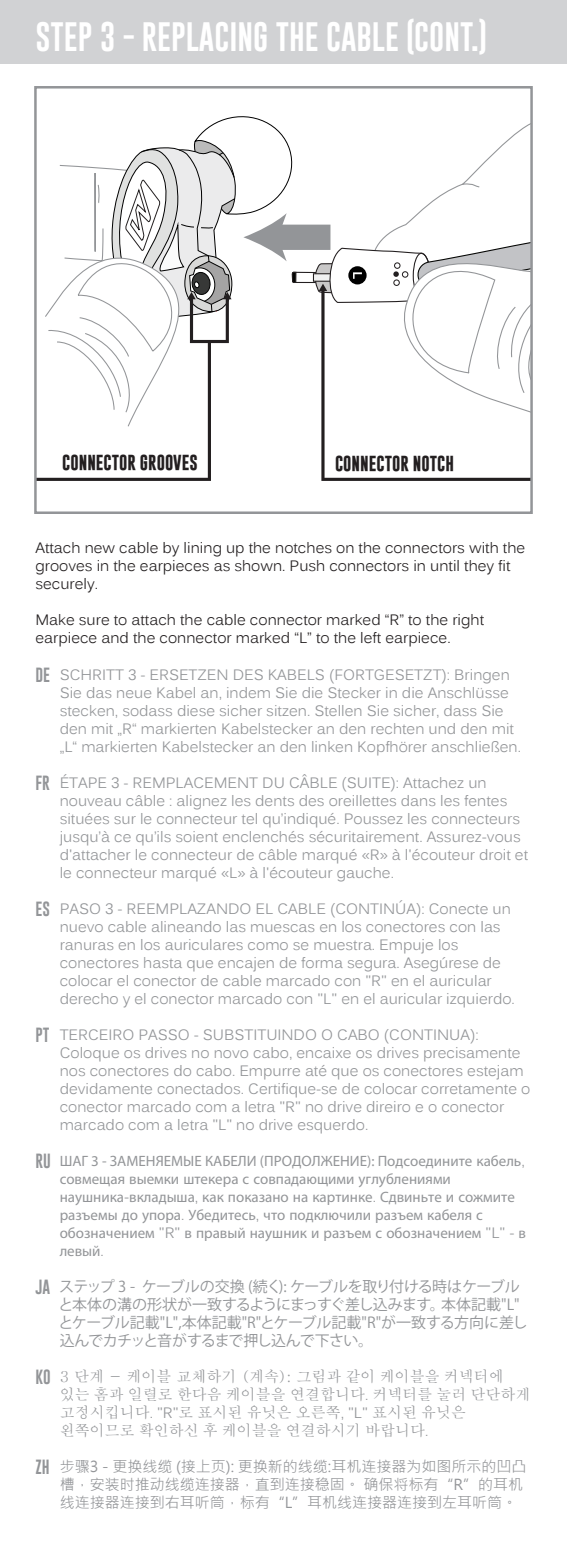
<style>
.page{position:relative;width:567px;height:1560px;background:#fff}
.page>*{position:absolute;margin:0;border:0;box-sizing:border-box;transform-origin:0 0}
.t1{font:30px "Gobold";color:#fff}
.t2{font:700 15.75px "Gobold";color:#231f20}
.t3{font:15px/18px "Kalinga";color:#939598}
.t4{font:15px/18px "Myriad Pro";color:#939598}
.t5{font:15px/18px "Kalinga";color:#231f20}
.t6{font:15px/18px "Koz Go Pr 6 N";letter-spacing:-.03em;color:#939598}
.t7{font:500 15px/18px "Adobe Myungjo Std";color:#939598}
.t8{font:15px/18px "Microsoft Jheng Hei";color:#939598}
.t9{font:15px "Gobold";color:#939598}
.s1{font-family:"Kalinga"}
.s2{font-family:"Kalinga";font-weight:400}
</style>
<div class="page">
<div style="left:0;top:0;width:567px;height:63px;background:#d1d2d4"></div>
<svg style="left:59px;top:116px;width:471px;height:176px"></svg>
<svg style="left:319px;top:284px;width:211px;height:197px"></svg>
<svg style="left:37px;top:292px;width:195px;height:189px"></svg>
<div style="left:34px;top:86px;width:499px;height:428px;border:2px solid #939598"></div>
<h1 class="t1" style="left:35px;top:17px;width:453px">STEP 3 - REPLACING THE CABLE (CONT.)</h1>
<p class="t2" style="left:62px;top:452px;width:137px">CONNECTOR GROOVES</p>
<p class="t2" style="left:335px;top:453px;width:120px">CONNECTOR NOTCH</p>
<p class="t5" style="left:35px;top:539px;width:491px">Attach new cable by lining up the notches on the connectors with the grooves in the earpieces as shown. Push connectors in until they fit securely.</p>
<p class="t5" style="left:35px;top:611px;width:450px">Make sure to attach the cable connector marked “R” to the right earpiece and the connector marked “L” to the left earpiece.</p>
<p class="t9" style="left:35px;top:664px;width:16px">DE</p>
<p class="t3" style="left:60px;top:667px;width:463px">SCHRITT 3 - ERSETZEN DES KABELS (FORTGESETZT): Bringen Sie das neue Kabel an, indem Sie die Stecker in die Anschlüsse stecken, sodass diese sicher sitzen. Stellen Sie sicher, dass Sie den mit „R“ markierten Kabelstecker an den rechten und den mit „L“ markierten Kabelstecker an den linken Kopfhörer anschließen.</p>
<p class="t3" style="left:60px;top:775px;width:470px">ÉTAPE 3 - REMPLACEMENT DU CÂBLE (SUITE): Attachez un nouveau câble : alignez les dents des oreillettes dans les fentes situées sur le connecteur tel qu’indiqué. Poussez les connecteurs jusqu’à ce qu’ils soient enclenchés sécuritairement. Assurez-vous d'attacher le connecteur de câble marqué «R» à l'écouteur droit et le connecteur marqué «L» à l'écouteur gauche.</p>
<p class="t3" style="left:60px;top:901px;width:457px">PASO 3 - REEMPLAZANDO EL CABLE (CONTINÚA): Conecte un nuevo cable alineando las muescas en los conectores con las ranuras en los auriculares como se muestra. Empuje los conectores hasta que encajen de forma segura. Asegúrese de colocar el conector de cable marcado con "R" en el auricular derecho y el conector marcado con "L" en el auricular izquierdo.</p>
<p class="t3" style="left:60px;top:1027px;width:472px">TERCEIRO PASSO - SUBSTITUINDO O CABO (CONTINUA):<br>Coloque os drives no novo cabo, encaixe os drives precisamente nos conectores do cabo. Empurre até que os conectores estejam devidamente conectados. Certifique-se de colocar corretamente o conector marcado com a letra "R" no drive direiro e o conector marcado com a letra "L" no drive esquerdo.</p>
<p class="t4" style="left:60px;top:1151px;width:468px">ШАГ 3 - ЗАМЕНЯЕМЫЕ КАБЕЛИ (ПРОДОЛЖЕНИЕ): Подсоедините кабель<span class="s1">, </span>совмещая выемки штекера с совпадающими углублениями наушника<span class="s1">-</span>вкладыша<span class="s1">,</span> как показано на картинке<span class="s1">.</span> Сдвиньте и сожмите разъемы до упора<span class="s1">.</span> Убедитесь<span class="s1">,</span> что подключили разъем кабеля с обозначением <span class="s1">"R"</span> в правый наушник и разъем с обозначением <span class="s1">"L" -</span> в левый<span class="s1">.</span></p>
<p class="t6" style="left:58px;top:1277px;width:471px">ステップ 3 - ケーブルの交換 (続く): ケーブルを取り付ける時はケーブルと本体の溝の形状が一致するようにまっすぐ差し込みます。本体記載"L"とケーブル記載"L",本体記載"R"とケーブル記載"R"が一致する方向に差し込んでカチッと音がするまで押し込んで下さい。</p>
<p class="t7" style="left:60px;top:1367px;width:472px">3 단계 - 케이블 교체하기 (계속): 그림과 같이 케이블을 커넥터에 있는 홈과 일렬로 한다음 케이블을 연결합니다<span class="s2">.</span> 커넥터를 눌러 단단하게 고정시킵니다<span class="s2">. "R"</span>로 표시된 유닛은 오른쪽<span class="s2">, "L"</span> 표시된 유닛은 왼쪽이므로 확인하신 후 케이블을 연결하시기 바랍니다<span class="s2">.</span></p>
<p class="t8" style="left:60px;top:1457px;width:468px">步骤3 - 更换线缆 (接上页): 更换新的线缆:耳机连接器为如图所示的凹凸槽，安装时推动线缆连接器，直到连接稳固。 确保将标有“R”的耳机线连接器连接到右耳听筒，标有“L”耳机线连接器连接到左耳听筒。</p>
<p class="t9" style="left:35px;top:772px;width:16px">FR</p>
<p class="t9" style="left:35px;top:898px;width:16px">ES</p>
<p class="t9" style="left:35px;top:1024px;width:16px">PT</p>
<p class="t9" style="left:35px;top:1150px;width:17px">RU</p>
<p class="t9" style="left:35px;top:1276px;width:16px">JA</p>
<p class="t9" style="left:35px;top:1366px;width:17px">KO</p>
<p class="t9" style="left:35px;top:1456px;width:16px">ZH</p>
</div>
